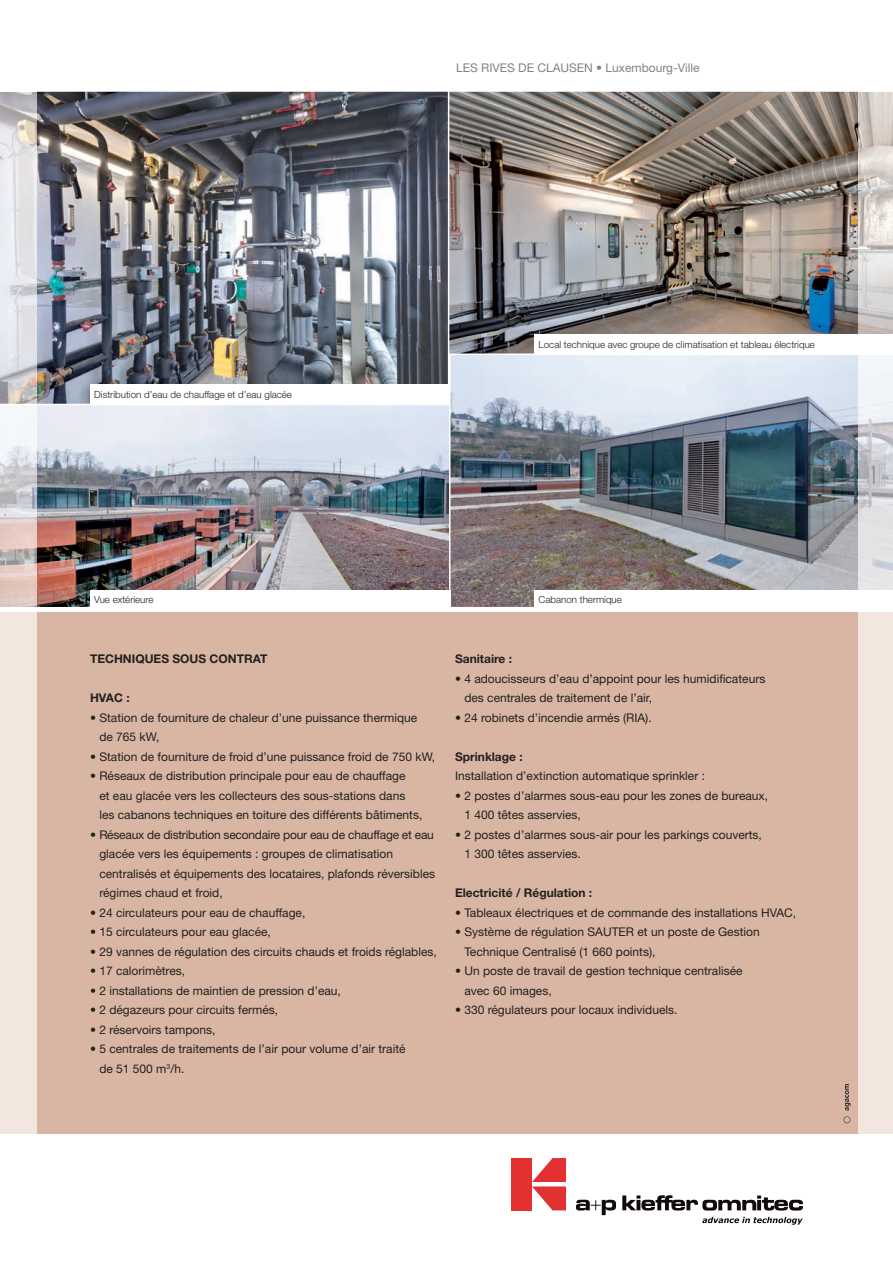
<style>
.page{position:relative;width:893px;height:1263px;background:#fff}
.page>*{position:absolute;margin:0;border:0;box-sizing:border-box;transform-origin:0 0}
.t1{font:12px/19.5px "Helvetica Neue LT Std";color:#231f20}
.t2{font:700 12px "Helvetica Neue LT Std";color:#231f20}
.t3{font:12px "Helvetica Neue LT Std";color:#808285}
.t4{font:300 9.75px "Helvetica Neue LT Std";color:#231f20}
</style>
<div class="page">
<img style="left:449px;top:91px;width:410px;height:262px">
<img style="left:36px;top:91px;width:412px;height:313px">
<img style="left:36px;top:405px;width:413px;height:202px">
<div style="left:0;top:612px;width:893px;height:521px;background:#d8b6a3"></div>
<img style="left:449px;top:353px;width:410px;height:254px">
<div style="left:511px;top:1158px;width:20px;height:52px;background:#e33030"></div>
<svg style="left:532px;top:1158px;width:34px;height:52px"></svg>
<svg style="left:576px;top:1200px;width:40px;height:15px"></svg>
<svg style="left:622px;top:1195px;width:181px;height:15px"></svg>
<svg style="left:702px;top:1217px;width:101px;height:8px"></svg>
<svg style="left:0;top:92px;width:36px;height:1042px;background:#ddd9db"></svg>
<hr style="left:0;top:404px;width:36px;height:1px;background:#fff">
<hr style="left:0;top:607px;width:36px;height:1px;background:#fff">
<div style="left:0;top:612px;width:36px;height:521px;background:#f2e6de"></div>
<svg style="left:859px;top:92px;width:34px;height:1042px;background:#dad8d8"></svg>
<div style="left:859px;top:612px;width:34px;height:521px;background:#f2e6de"></div>
<hr style="left:859px;top:353px;width:34px;height:2px;background:#fff">
<div style="left:90px;top:385px;width:359px;height:19px;background:#fff"></div>
<div style="left:90px;top:590px;width:361px;height:19px;background:#fff"></div>
<div style="left:534px;top:590px;width:359px;height:19px;background:#fff"></div>
<div style="left:534px;top:335px;width:359px;height:19px;background:#fff"></div>
<svg style="left:843px;top:1084px;width:7px;height:39px"></svg>
<p class="t3" style="left:456px;top:61px;width:245px">LES RIVES DE CLAUSEN • Luxembourg-Ville</p>
<p class="t4" style="left:94px;top:388px;width:199px">Distribution d’eau de chauffage et d’eau glacée</p>
<p class="t4" style="left:539px;top:338px;width:278px">Local technique avec groupe de climatisation et tableau électrique</p>
<p class="t4" style="left:94px;top:594px;width:61px">Vue extérieure</p>
<p class="t4" style="left:539px;top:594px;width:85px">Cabanon thermique</p>
<p class="t2" style="left:90px;top:651px;width:179px">TECHNIQUES SOUS CONTRAT</p>
<p class="t2" style="left:90px;top:690px;width:41px">HVAC :</p>
<p class="t1" style="left:99px;top:707px;width:319px;text-indent:-9px">• Station de fourniture de chaleur d’une puissance thermique de 765 kW,</p>
<p class="t1" style="left:90px;top:746px;width:347px">• Station de fourniture de froid d’une puissance froid de 750 kW,</p>
<p class="t1" style="left:99px;top:766px;width:324px;text-indent:-9px">• Réseaux de distribution principale pour eau de chauffage<br>et eau glacée vers les collecteurs des sous-stations dans les cabanons techniques en toiture des différents bâtiments,</p>
<p class="t1" style="left:99px;top:824px;width:337px;text-indent:-9px">• Réseaux de distribution secondaire pour eau de chauffage et eau glacée vers les équipements : groupes de climatisation centralisés et équipements des locataires, plafonds réversibles régimes chaud et froid,</p>
<p class="t1" style="left:90px;top:902px;width:217px">• 24 circulateurs pour eau de chauffage,</p>
<p class="t1" style="left:90px;top:922px;width:182px">• 15 circulateurs pour eau glacée,</p>
<p class="t1" style="left:90px;top:941px;width:348px">• 29 vannes de régulation des circuits chauds et froids réglables,</p>
<p class="t1" style="left:90px;top:961px;width:97px">• 17 calorimètres,</p>
<p class="t1" style="left:90px;top:980px;width:252px">• 2 installations de maintien de pression d’eau,</p>
<p class="t1" style="left:90px;top:1000px;width:190px">• 2 dégazeurs pour circuits fermés,</p>
<p class="t1" style="left:90px;top:1019px;width:127px">• 2 réservoirs tampons,</p>
<p class="t1" style="left:99px;top:1039px;width:308px;text-indent:-9px">• 5 centrales de traitements de l’air pour volume d’air traité de 51 500 m<sup>3</sup>/h.</p>
<p class="t2" style="left:455px;top:651px;width:59px">Sanitaire :</p>
<p class="t1" style="left:464px;top:668px;width:302px;text-indent:-9px">• 4 adoucisseurs d’eau d’appoint pour les humidificateurs des centrales de traitement de l’air,</p>
<p class="t1" style="left:455px;top:707px;width:198px">• 24 robinets d’incendie armés (RIA).</p>
<p class="t2" style="left:455px;top:749px;width:69px">Sprinklage :</p>
<p class="t1" style="left:455px;top:766px;width:252px">Installation d’extinction automatique sprinkler :</p>
<p class="t1" style="left:464px;top:785px;width:305px;text-indent:-9px">• 2 postes d’alarmes sous-eau pour les zones de bureaux,<br>1 400 têtes asservies,</p>
<p class="t1" style="left:464px;top:824px;width:299px;text-indent:-9px">• 2 postes d’alarmes sous-air pour les parkings couverts,<br>1 300 têtes asservies.</p>
<p class="t2" style="left:455px;top:885px;width:139px">Electricité / Régulation :</p>
<p class="t1" style="left:455px;top:902px;width:343px">• Tableaux électriques et de commande des installations HVAC,</p>
<p class="t1" style="left:464px;top:922px;width:297px;text-indent:-9px">• Système de régulation SAUTER et un poste de Gestion<br>Technique Centralisé (1 660 points),</p>
<p class="t1" style="left:464px;top:961px;width:280px;text-indent:-9px">• Un poste de travail de gestion technique centralisée avec 60 images,</p>
<p class="t1" style="left:455px;top:1000px;width:224px">• 330 régulateurs pour locaux individuels.</p>
</div>
